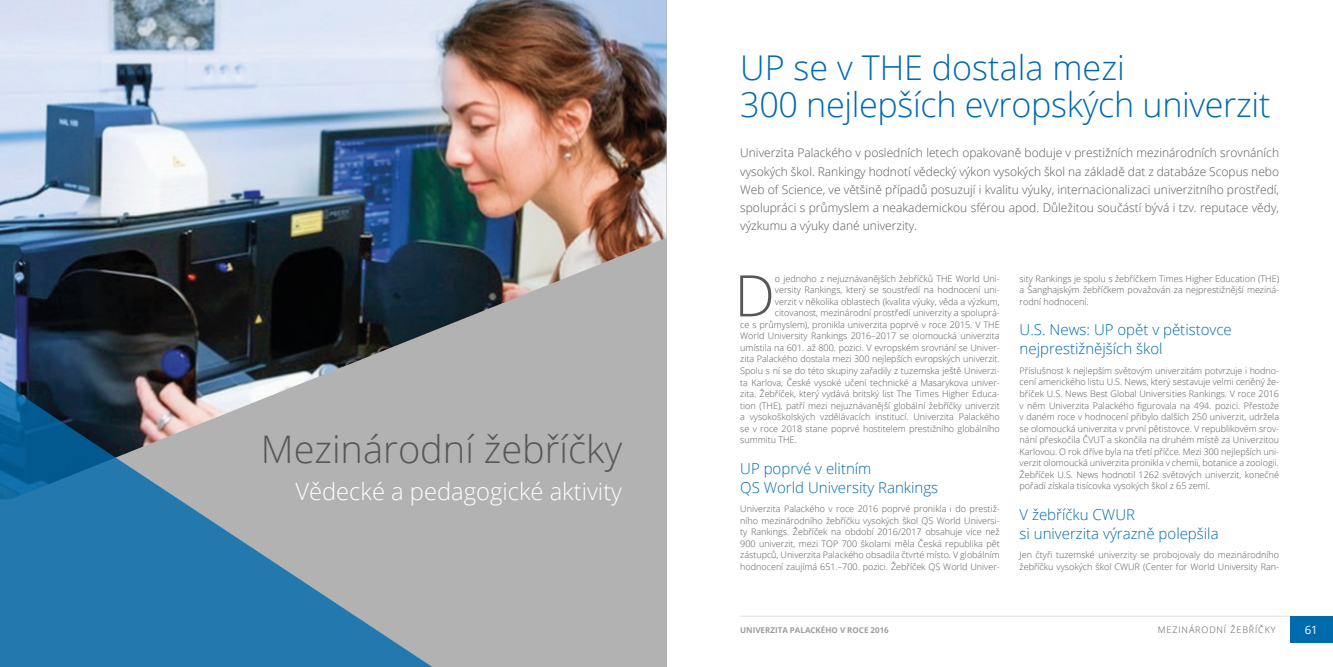
<style>
.page{position:relative;width:1333px;height:667px;background:#fff}
.page>*{position:absolute;margin:0;border:0;box-sizing:border-box;transform-origin:0 0}
.t1{font:300 57.3px "Open Sans";color:#575756}
.t2{font:300 38px "Open Sans";color:#575756}
.t3{font:300 34.1px/37px "Open Sans";letter-spacing:-.01em;color:#006bac}
.t4{font:300 23.7px "Open Sans";color:#fff}
.t5{font:300 15px/19px "Open Sans";color:#006bac}
.t6{font:300 12px/18px "Open Sans";color:#575756;text-align:justify}
.t7{font:11.5px "Open Sans";color:#fff}
.t8{font:300 9px/11.5px "Open Sans";color:#575756;text-align:justify}
.t9{font:300 9px "Open Sans";letter-spacing:.1em;color:#575756}
.t10{font:700 8px "Open Sans";color:#9d9d9d}
</style>
<div class="page">
<div style="left:1289px;top:615px;width:43px;height:26px;background:#006bac"></div>
<hr style="left:740px;top:615px;width:592px;height:1px;background:#575756">
<div style="left:0;top:0;width:666px;height:666px;background:#b2b2b2"></div>
<img style="left:0;top:0;width:666px;height:375px">
<svg style="left:0;top:375px;width:431px;height:291px"></svg>
<h2 class="t2" style="left:261px;top:423px;width:363px">Mezinárodní žebříčky</h2>
<h3 class="t4" style="left:295px;top:475px;width:328px">Vědecké a pedagogické aktivity</h3>
<h3 class="t3" style="left:740px;top:48px;width:531px">UP se v THE dostala mezi<br>300 nejlepších evropských univerzit</h3>
<p class="t6" style="left:740px;top:144px;width:540px">Univerzita Palackého v posledních letech opakovaně boduje v prestižních mezinárodních srovnáních vysokých škol. Rankingy hodnotí vědecký výkon vysokých škol na základě dat z databáze Scopus nebo Web of Science, ve většině případů posuzují i kvalitu výuky, internacionalizaci univerzitního prostředí, spolupráci s průmyslem a neakademickou sférou apod. Důležitou součástí bývá i tzv. reputace vědy, výzkumu a výuky dané univerzity.</p>
<h1 class="t1" style="left:734px;top:256px;width:42px">D</h1>
<p class="t8" style="left:775px;top:272px;width:226px">o jednoho z nejuznávanějších žebříčků THE World Uni-</p>
<p class="t8" style="left:775px;top:284px;width:226px">versity Rankings, který se soustředí na hodnocení uni-</p>
<p class="t8" style="left:775px;top:295px;width:226px">verzit v několika oblastech (kvalita výuky, věda a výzkum,</p>
<p class="t8" style="left:775px;top:307px;width:226px">citovanost, mezinárodní prostředí univerzity a spoluprá-</p>
<p class="t8" style="left:740px;top:318px;width:261px">ce s průmyslem), pronikla univerzita poprvé v roce 2015. V THE</p>
<p class="t8" style="left:740px;top:330px;width:261px">World University Rankings 2016–2017 se olomoucká univerzita</p>
<p class="t8" style="left:740px;top:341px;width:261px">umístila na 601. až 800. pozici. V evropském srovnání se Univer-</p>
<p class="t8" style="left:740px;top:353px;width:261px">zita Palackého dostala mezi 300 nejlepších evropských univerzit.</p>
<p class="t8" style="left:740px;top:364px;width:261px">Spolu s ní se do této skupiny zařadily z tuzemska ještě Univerzi-</p>
<p class="t8" style="left:740px;top:376px;width:261px">ta Karlova, České vysoké učení technické a Masarykova univer-</p>
<p class="t8" style="left:740px;top:387px;width:261px">zita. Žebříček, který vydává britský list The Times Higher Educa-</p>
<p class="t8" style="left:740px;top:399px;width:261px">tion (THE), patří mezi nejuznávanější globální žebříčky univerzit</p>
<p class="t8" style="left:740px;top:410px;width:261px">a vysokoškolských vzdělávacích institucí. Univerzita Palackého</p>
<p class="t8" style="left:740px;top:422px;width:261px">se v roce 2018 stane poprvé hostitelem prestižního globálního</p>
<p class="t8" style="left:740px;top:433px;width:58px">summitu THE.</p>
<h3 class="t5" style="left:740px;top:458px;width:199px">UP poprvé v elitním<br>QS World University Rankings</h3>
<p class="t8" style="left:740px;top:502px;width:261px">Univerzita Palackého v roce 2016 poprvé pronikla i do prestiž&shy;ního mezinárodního žebříčku vysokých škol QS World Universi&shy;ty Rankings. Žebříček na období 2016/2017 obsahuje více než 900 univerzit, mezi TOP 700 školami měla Česká republika pět zástupců, Univerzita Palackého obsadila čtvrté místo. V globálním hodnocení zaujímá 651.–700. pozici. Žebříček QS World Univer-</p>
<p class="t8" style="left:1019px;top:272px;width:261px">sity Rankings je spolu s žebříčkem Times Higher Education (THE) a Šanghajským žebříčkem považován za nejprestižnější meziná&shy;rodní hodnocení.</p>
<h3 class="t5" style="left:1019px;top:320px;width:214px">U.S. News: UP opět v pětistovce nejprestižnějších škol</h3>
<p class="t8" style="left:1019px;top:364px;width:261px">Příslušnost k nejlepším světovým univerzitám potvrzuje i hodno&shy;cení amerického listu U.S. News, který sestavuje velmi ceněný že&shy;bříček U.S. News Best Global Universities Rankings. V roce 2016 v něm Univerzita Palackého figurovala na 494. pozici. Přestože v daném roce v hodnocení přibylo dalších 250 univerzit, udržela se olomoucká univerzita v první pětistovce. V republikovém srov&shy;nání přeskočila ČVUT a skončila na druhém místě za Univerzitou Karlovou. O rok dříve byla na třetí příčce. Mezi 300 nejlepších uni&shy;verzit olomoucká univerzita pronikla v chemii, botanice a zoologii.<br>Žebříček U.S. News hodnotil 1262 světových univerzit, konečné pořadí získala tisícovka vysokých škol z 65 zemí.</p>
<h3 class="t5" style="left:1019px;top:504px;width:200px">V žebříčku CWUR<br>si univerzita výrazně polepšila</h3>
<p class="t8" style="left:1019px;top:548px;width:261px">Jen čtyři tuzemské univerzity se probojovaly do mezinárodního žebříčku vysokých škol CWUR (Center for World University Ran-</p>
<p class="t10" style="left:740px;top:623px;width:150px">UNIVERZITA PALACKÉHO V ROCE 2016</p>
<p class="t9" style="left:1157px;top:622px;width:119px">MEZINÁRODNÍ ŽEBŘÍČKY</p>
<p class="t7" style="left:1304px;top:621px;width:15px">61</p>
</div>
